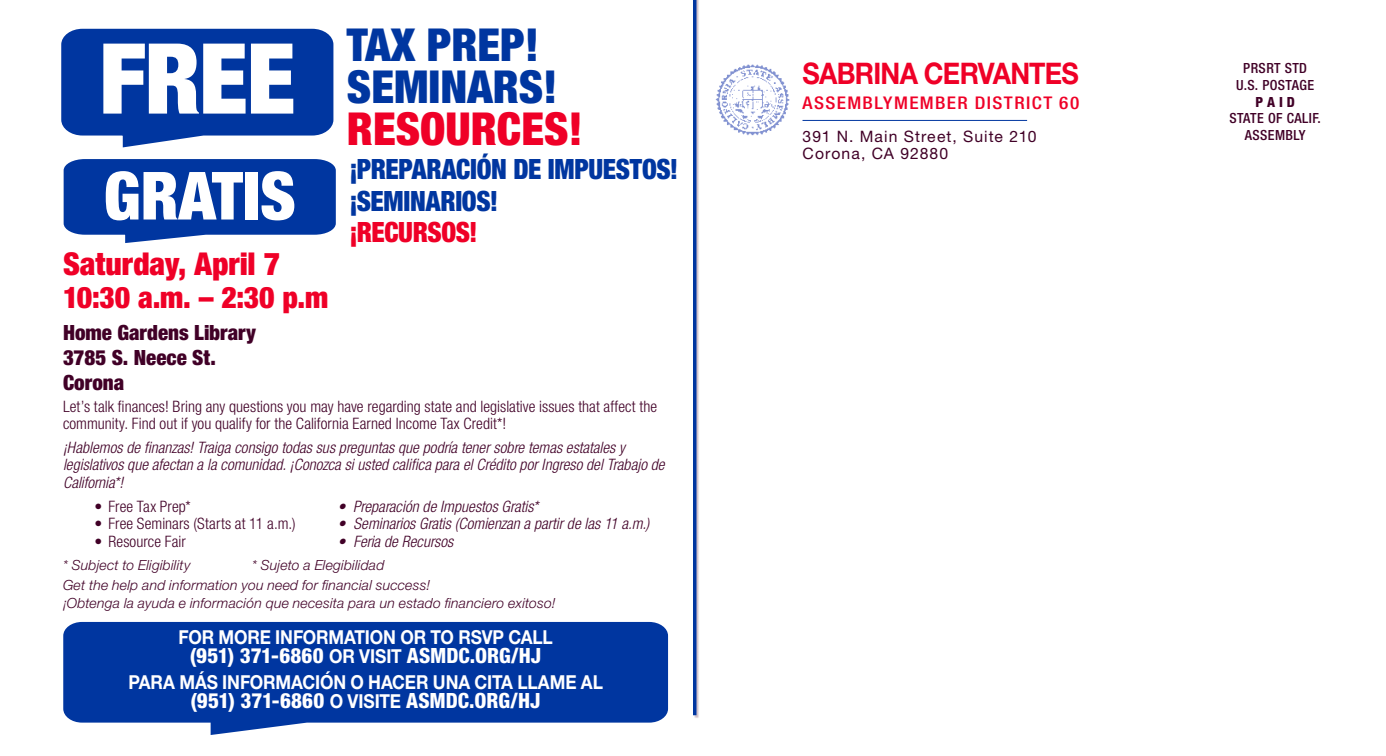
<style>
.page{position:relative;width:1386px;height:756px;background:#fff}
.page>*{position:absolute;margin:0;border:0;box-sizing:border-box;transform-origin:0 0}
.t1{font:900 condensed 98px "Helvetica Neue LT Pro";color:#fff}
.t2{font:900 condensed 66.5px "Helvetica Neue LT Pro";color:#fff}
.t3{font:900 condensed 45.5px "Helvetica Neue LT Pro";color:#0036a0}
.t4{font:900 condensed 45.5px "Helvetica Neue LT Pro";color:#ef0027}
.t5{font:900 condensed 31.5px "Helvetica Neue LT Pro";color:#ef0027}
.t6{font:900 condensed 29.75px "Helvetica Neue LT Pro";color:#ef0027}
.t7{font:700 29.75px "Helvetica Neue LT Pro";letter-spacing:-.03em;color:#ef0027;scale:.9 1}
.t8{font:900 condensed 28px "Helvetica Neue LT Pro";letter-spacing:-.01em;color:#0036a0;scale:.95 1}
.t9{font:900 condensed 28px "Helvetica Neue LT Pro";letter-spacing:-.015em;color:#ef0027;scale:.95 1}
.t10{font:800 condensed 21px "Helvetica Neue LT Pro";color:#fff}
.t11{font:900 condensed 21px "Helvetica Neue LT Pro";color:#410027}
.t12{font:700 19.25px "Helvetica Neue LT Pro";letter-spacing:-.01em;color:#fff;scale:.9 1}
.t13{font:500 condensed 17.5px "Helvetica Neue LT Pro";letter-spacing:.075em;color:#ef0027;scale:1.1 1}
.t14{font:italic 300 condensed 15.75px/17.5px "Helvetica Neue LT Pro";letter-spacing:.005em;color:#410027}
.t15{font:300 condensed 15.75px/17.5px "Helvetica Neue LT Pro";letter-spacing:.005em;color:#410027}
.t16{font:15.75px "Helvetica Neue LT Pro";letter-spacing:.07em;color:#410027}
.t17{font:italic 300 14px "Helvetica Neue LT Pro";letter-spacing:.015em;color:#410027}
.t18{font:500 condensed 14px "Helvetica Neue LT Pro";letter-spacing:.03em;color:#410027}
.t19{font:800 condensed 14px "Helvetica Neue LT Pro";color:#410027}
.s1{font-weight:700;font-stretch:normal;font-size:19.25px}
</style>
<div class="page">
<div style="left:694px;top:0;width:5px;height:719px;background:#410027;opacity:.25"></div>
<hr style="left:693px;top:0;width:3px;height:715px;background:#0036a0">
<img style="left:716px;top:64px;width:74px;height:71px">
<hr style="left:803px;top:120px;width:224px;height:1px;background:#0036a0">
<svg style="left:63px;top:622px;width:605px;height:113px;fill:#0036a0"></svg>
<svg style="left:61px;top:28px;width:273px;height:120px"></svg>
<svg style="left:63px;top:159px;width:273px;height:84px"></svg>
<p class="t1" style="left:99px;top:20px;width:198px">FREE</p>
<p class="t2" style="left:104px;top:156px;width:194px">GRATIS</p>
<p class="t5" style="left:63px;top:245px;width:219px">Saturday, April 7</p>
<p class="t6" style="left:63px;top:280px;width:267px">10:30 a.m. – 2:30 p.m</p>
<p class="t11" style="left:63px;top:320px;width:194px">Home Gardens Library</p>
<p class="t11" style="left:63px;top:345px;width:154px">3785 S. Neece St.</p>
<p class="t11" style="left:63px;top:370px;width:63px">Corona</p>
<p class="t3" style="left:347px;top:18px;width:194px">TAX PREP!</p>
<p class="t3" style="left:347px;top:60px;width:212px">SEMINARS!</p>
<p class="t4" style="left:347px;top:102px;width:237px">RESOURCES!</p>
<p class="t8" style="left:349px;top:152px;width:348px">¡PREPARACIÓN DE IMPUESTOS!</p>
<p class="t8" style="left:349px;top:184px;width:158px">¡SEMINARIOS!</p>
<p class="t9" style="left:349px;top:215px;width:136px">¡RECURSOS!</p>
<p class="t15" style="left:63px;top:397px;width:596px">Let’s talk finances! Bring any questions you may have regarding state and legislative issues that affect the community. Find out if you qualify for the California Earned Income Tax Credit*!</p>
<p class="t14" style="left:63px;top:438px;width:603px">¡Hablemos de finanzas! Traiga consigo todas sus preguntas que podría tener sobre temas estatales y legislativos que afectan a la comunidad. ¡Conozca si usted califica para el Crédito por Ingreso del Trabajo de<br>California*!</p>
<p class="t15" style="left:94px;top:497px;width:98px">• Free Tax Prep*</p>
<p class="t14" style="left:338px;top:497px;width:202px">• Preparación de Impuestos Gratis*</p>
<p class="t15" style="left:94px;top:515px;width:203px">• Free Seminars (Starts at 11 a.m.)</p>
<p class="t14" style="left:338px;top:515px;width:313px">• Seminarios Gratis (Comienzan a partir de las 11 a.m.)</p>
<p class="t15" style="left:94px;top:532px;width:93px">• Resource Fair</p>
<p class="t14" style="left:338px;top:532px;width:117px">• Feria de Recursos</p>
<p class="t17" style="left:63px;top:557px;width:129px">* Subject to Eligibility</p>
<p class="t17" style="left:252px;top:557px;width:134px">* Sujeto a Elegibilidad</p>
<p class="t17" style="left:63px;top:577px;width:369px">Get the help and information you need for financial success!</p>
<p class="t17" style="left:63px;top:595px;width:494px">¡Obtenga la ayuda e información que necesita para un estado financiero exitoso!</p>
<p class="t12" style="left:179px;top:625px;width:417px">FOR MORE INFORMATION OR TO RSVP CALL</p>
<p class="t10" style="left:190px;top:643px;width:353px">(951) 371-6860 <span class="s1">OR VISIT</span> ASMDC.ORG/HJ</p>
<p class="t12" style="left:128px;top:670px;width:529px">PARA MÁS INFORMACIÓN O HACER UNA CITA LLAME AL</p>
<p class="t10" style="left:191px;top:688px;width:352px">(951) 371-6860 <span class="s1">O VISITE</span> ASMDC.ORG/HJ</p>
<p class="t7" style="left:803px;top:55px;width:308px">SABRINA CERVANTES</p>
<p class="t13" style="left:803px;top:92px;width:253px">ASSEMBLYMEMBER DISTRICT 60</p>
<p class="t16" style="left:803px;top:127px;width:235px">391 N. Main Street, Suite 210</p>
<p class="t16" style="left:803px;top:144px;width:147px">Corona, CA 92880</p>
<p class="t18" style="left:1243px;top:60px;width:65px">PRSRT STD</p>
<p class="t18" style="left:1236px;top:76px;width:79px">U.S. POSTAGE</p>
<p class="t19" style="left:1255px;top:93px;width:41px">PAID</p>
<p class="t18" style="left:1229px;top:110px;width:93px">STATE OF CALIF.</p>
<p class="t18" style="left:1245px;top:127px;width:62px">ASSEMBLY</p>
</div>
